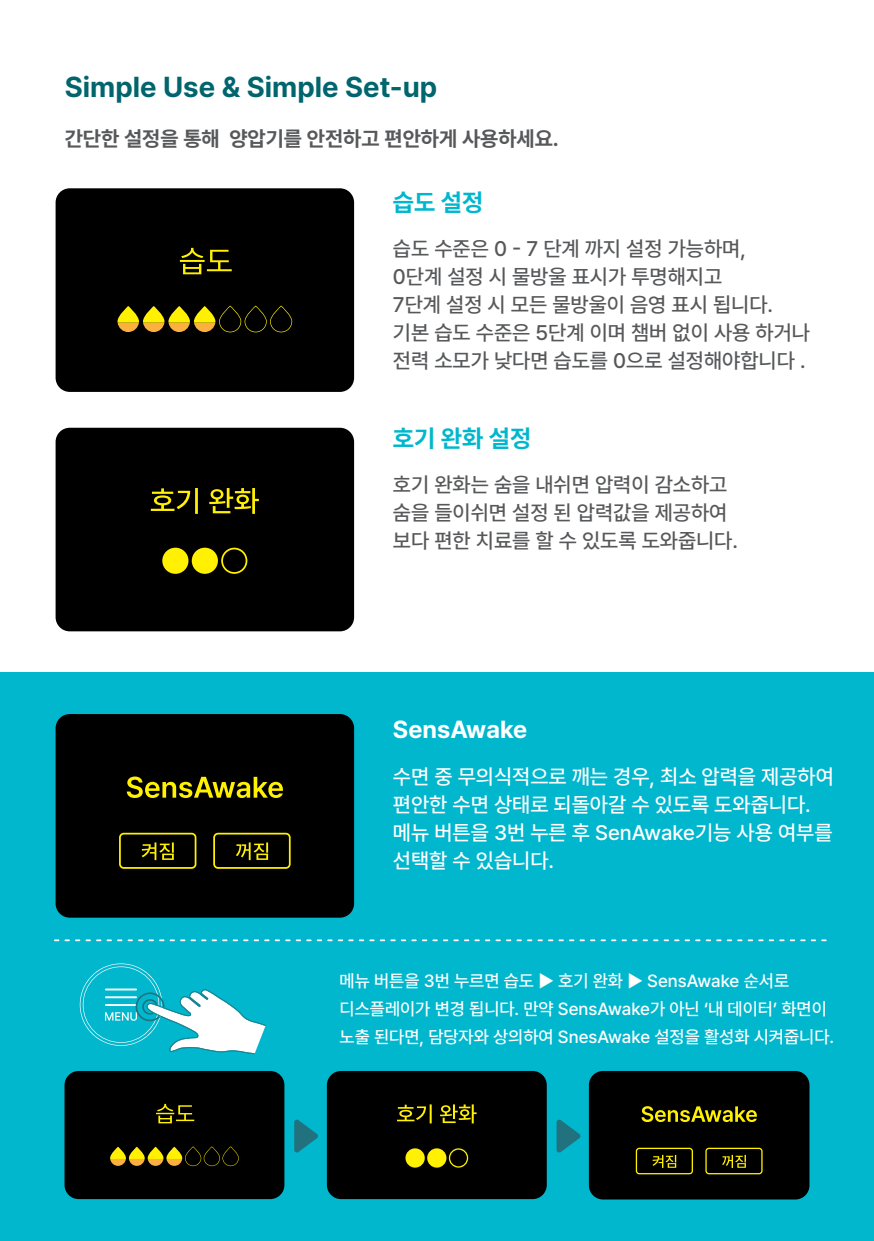
<style>
.page{position:relative;width:874px;height:1241px;background:#fff}
.page>*{position:absolute;margin:0;border:0;box-sizing:border-box;transform-origin:0 0}
.t1{font:700 28.53px "Pretendard";color:#01656d}
.t2{font:700 24.5px "Pretendard";color:#00b7ce}
.t3{font:700 24.5px "Pretendard";color:#fff}
.t4{font:500 21px/28px "Pretendard";color:#57585a}
.t5{font:500 21px/28px "Pretendard";color:#fff}
.t6{font:700 21px "Pretendard";color:#57585a}
.t7{font:500 17.5px/28px "Pretendard";color:#fff}
</style>
<div class="page">
<div style="left:56px;top:188px;width:298px;height:204px;background:#000;border-radius:14px"></div>
<svg style="left:180px;top:248px;width:51px;height:26px"></svg>
<svg style="left:117px;top:305px;width:175px;height:27px"></svg>
<div style="left:56px;top:427px;width:298px;height:204px;background:#000;border-radius:14px"></div>
<svg style="left:151px;top:488px;width:47px;height:26px"></svg>
<svg style="left:209px;top:488px;width:50px;height:26px"></svg>
<div style="left:162px;top:547px;width:26px;height:26px;background:#fff101;border-radius:50%"></div>
<div style="left:192px;top:547px;width:26px;height:26px;background:#fff101;border-radius:50%"></div>
<svg style="left:221px;top:547px;width:26px;height:26px"></svg>
<div style="left:0;top:672px;width:873px;height:568px;background:#00b7ce"></div>
<div style="left:56px;top:714px;width:298px;height:203px;background:#000;border-radius:14px"></div>
<svg style="left:127px;top:776px;width:156px;height:21px"></svg>
<svg style="left:119px;top:832px;width:77px;height:36px"></svg>
<svg style="left:213px;top:832px;width:77px;height:36px"></svg>
<div style="left:64px;top:1070px;width:220px;height:128px;background:#000;border-radius:14px"></div>
<svg style="left:156px;top:1103px;width:38px;height:20px"></svg>
<svg style="left:110px;top:1146px;width:129px;height:19px"></svg>
<div style="left:327px;top:1070px;width:219px;height:128px;background:#000;border-radius:14px"></div>
<svg style="left:397px;top:1104px;width:34px;height:19px"></svg>
<svg style="left:440px;top:1104px;width:36px;height:19px"></svg>
<div style="left:405px;top:1148px;width:19px;height:19px;background:#fff101;border-radius:50%"></div>
<div style="left:427px;top:1148px;width:19px;height:19px;background:#fff101;border-radius:50%"></div>
<svg style="left:448px;top:1148px;width:20px;height:19px"></svg>
<div style="left:588px;top:1070px;width:221px;height:129px;background:#000;border-radius:14px"></div>
<svg style="left:641px;top:1106px;width:115px;height:15px"></svg>
<svg style="left:635px;top:1147px;width:57px;height:27px"></svg>
<svg style="left:705px;top:1147px;width:57px;height:27px"></svg>
<svg style="left:294px;top:1119px;width:24px;height:34px"></svg>
<svg style="left:556px;top:1119px;width:24px;height:34px"></svg>
<svg style="left:80px;top:963px;width:186px;height:91px"></svg>
<svg style="left:54px;top:939px;width:772px;height:2px"></svg>
<h1 class="t1" style="left:65px;top:66px;width:374px">Simple Use &amp; Simple Set-up</h1>
<p class="t6" style="left:65px;top:123px;width:495px">간단한 설정을 통해 양압기를 안전하고 편안하게 사용하세요.</p>
<p class="t2" style="left:393px;top:184px;width:92px">습도 설정</p>
<p class="t4" style="left:393px;top:234px;width:418px">습도 수준은 0 - 7 단계 까지 설정 가능하며,<br>0단계 설정 시 물방울 표시가 투명해지고<br>7단계 설정 시 모든 물방울이 음영 표시 됩니다. 기본 습도 수준은 5단계 이며 챔버 없이 사용 하거나 전력 소모가 낮다면 습도를 0으로 설정해야합니다 .</p>
<p class="t2" style="left:393px;top:420px;width:140px">호기 완화 설정</p>
<p class="t4" style="left:393px;top:470px;width:346px">호기 완화는 숨을 내쉬면 압력이 감소하고 숨을 들이쉬면 설정 된 압력값을 제공하여 보다 편한 치료를 할 수 있도록 도와줍니다.</p>
<p class="t3" style="left:393px;top:711px;width:136px">SensAwake</p>
<p class="t5" style="left:393px;top:761px;width:442px">수면 중 무의식적으로 깨는 경우, 최소 압력을 제공하여 편안한 수면 상태로 되돌아갈 수 있도록 도와줍니다. 메뉴 버튼을 3번 누른 후 SenAwake기능 사용 여부를 선택할 수 있습니다.</p>
<p class="t7" style="left:339px;top:965px;width:496px">메뉴 버튼을 3번 누르면 습도 ▶ 호기 완화 ▶ SensAwake 순서로 디스플레이가 변경 됩니다. 만약 SensAwake가 아닌 ‘내 데이터’ 화면이 노출 된다면, 담당자와 상의하여 SnesAwake 설정을 활성화 시켜줍니다.</p>
</div>
